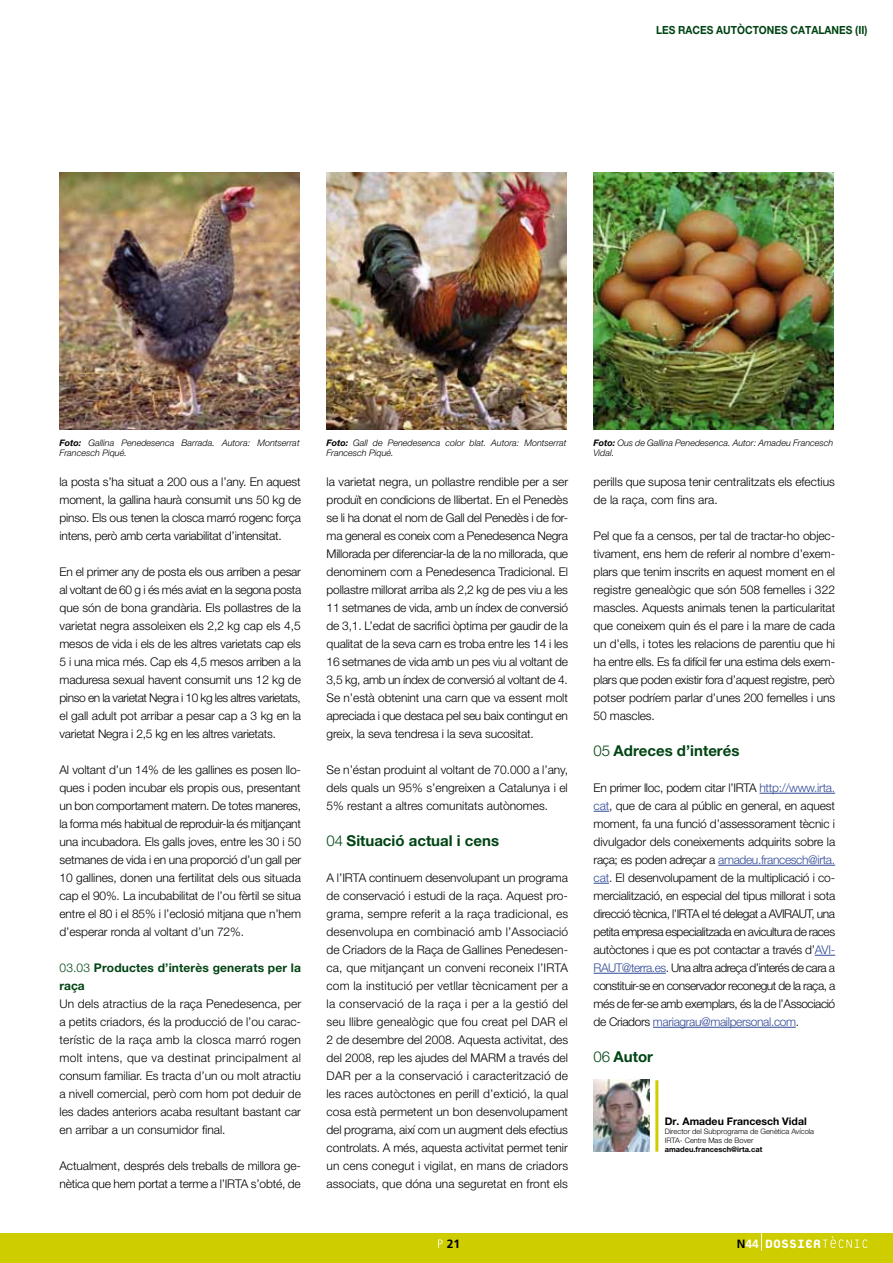
<style>
.page{position:relative;width:893px;height:1263px;background:#fff}
.page>*{position:absolute;margin:0;border:0;box-sizing:border-box;transform-origin:0 0}
.t1{font:800 18px "Platelet";color:#fff;scale:.96 1}
.t2{font:700 15px "Helvetica Neue LT Pro";color:#004413}
.t3{font:300 12px/18px "Helvetica Neue LT Pro";letter-spacing:-.01em;color:#000;text-align:justify}
.t4{font:700 12px/18px "Helvetica Neue LT Pro";letter-spacing:.01em;color:#004413}
.t5{font:700 12px "Frutiger";color:#000}
.t6{font:700 11.25px "Helvetica Neue LT Pro";color:#004413;scale:.91 1}
.t7{font:700 10.5px "Helvetica Neue LT Pro";color:#000}
.t8{font:italic 300 9px/9.8px "Helvetica Neue LT Pro";color:#000}
.t9{font:300 7.5px/9px "Helvetica Neue LT Pro";color:#000}
.t10{font:700 7.5px "Helvetica Neue LT Pro";color:#000}
.s1{font-weight:700}
.s2{font-weight:300}
.s3{color:#324a97}
.s4{font-family:"Frutiger";font-weight:700;font-size:12px;color:#000}
.s5{font-family:"Frutiger";font-weight:700;font-size:12px}
</style>
<div class="page">
<div style="left:0;top:1233px;width:893px;height:30px;background:#cdcd00"></div>
<svg style="left:761px;top:1233px;width:1px;height:17px"></svg>
<svg style="left:823px;top:1236px;width:44px;height:12px"></svg>
<svg style="left:438px;top:1239px;width:5px;height:9px"></svg>
<hr style="left:759px;top:793px;width:76px;height:1px;background:#324a97">
<svg style="left:594px;top:811px;width:15px;height:1px"></svg>
<hr style="left:718px;top:865px;width:117px;height:1px;background:#324a97">
<svg style="left:594px;top:883px;width:15px;height:1px"></svg>
<svg style="left:815px;top:955px;width:20px;height:1px"></svg>
<hr style="left:594px;top:973px;width:72px;height:1px;background:#324a97">
<hr style="left:653px;top:1027px;width:143px;height:1px;background:#324a97">
<hr style="left:655px;top:1080px;width:3px;height:72px;background:#cdcd00">
<img style="left:594px;top:1080px;width:55px;height:71px">
<img style="left:593px;top:172px;width:240px;height:257px">
<img style="left:60px;top:172px;width:240px;height:257px">
<img style="left:326px;top:172px;width:241px;height:257px">
<p class="t6" style="left:656px;top:23px;width:8px">les</p>
<p class="t6" style="left:678px;top:23px;width:9px">races</p>
<p class="t6" style="left:716px;top:23px;width:9px">autòctones</p>
<p class="t6" style="left:791px;top:23px;width:9px">catalanes</p>
<p class="t6" style="left:855px;top:23px;width:15px">(II)</p>
<p class="t8" style="left:60px;top:438px;width:242px"><span class="s1">Foto:</span> Gallina Penedesenca Barrada. Autora: Montserrat<br>Francesch Piqué.</p>
<p class="t8" style="left:326px;top:438px;width:242px"><span class="s1">Foto:</span> Gall de Penedesenca color blat. Autora: Montserrat<br>Francesch Piqué.</p>
<p class="t8" style="left:593px;top:438px;width:242px"><span class="s1">Foto:</span> Ous de Gallina Penedesenca. Autor: Amadeu Francesch<br>Vidal.</p>
<p class="t3" style="left:60px;top:472px;width:243px">la posta s’ha situat a 200 ous a l’any. En aquest moment, la gallina haurà consumit uns 50 kg de pinso. Els ous tenen la closca marró rogenc força intens, però amb certa variabilitat d’intensitat.</p>
<p class="t3" style="left:60px;top:562px;width:243px">En el primer any de posta els ous arriben a pesar al voltant de 60 g i és més aviat en la segona posta que són de bona grandària. Els pollastres de la varietat negra assoleixen els 2,2 kg cap els 4,5 mesos de vida i els de les altres varietats cap els 5 i una mica més. Cap els 4,5 mesos arriben a la maduresa sexual havent consumit uns 12 kg de pinso en la varietat Negra i 10 kg les altres varietats, el gall adult pot arribar a pesar cap a 3 kg en la varietat Negra i 2,5 kg en les altres varietats.</p>
<p class="t3" style="left:60px;top:760px;width:243px">Al voltant d’un 14% de les gallines es posen llo&shy;ques i poden incubar els propis ous, presentant un bon comportament matern. De totes maneres, la forma més habitual de reproduir-la és mitjançant una incubadora. Els galls joves, entre les 30 i 50 setmanes de vida i en una proporció d’un gall per 10 gallines, donen una fertilitat dels ous situada cap el 90%. La incubabilitat de l’ou fèrtil se situa entre el 80 i el 85% i l’eclosió mitjana que n’hem d’esperar ronda al voltant d’un 72%.</p>
<p class="t4" style="left:60px;top:958px;width:243px"><span class="s2">03.03</span> Productes d’interès generats per la raça</p>
<p class="t3" style="left:60px;top:994px;width:243px">Un dels atractius de la raça Penedesenca, per a petits criadors, és la producció de l’ou carac&shy;terístic de la raça amb la closca marró rogen molt intens, que va destinat principalment al consum familiar. Es tracta d’un ou molt atractiu a nivell comercial, però com hom pot deduir de les dades anteriors acaba resultant bastant car en arribar a un consumidor final.</p>
<p class="t3" style="left:60px;top:1156px;width:243px">Actualment, després dels treballs de millora ge&shy;nètica que hem portat a terme a l’IRTA s’obté, de</p>
<p class="t3" style="left:327px;top:473px;width:243px">la varietat negra, un pollastre rendible per a ser produït en condicions de llibertat. En el Penedès se li ha donat el nom de Gall del Penedès i de for&shy;ma general es coneix com a Penedesenca Negra Millorada per diferenciar-la de la no millorada, que denominem com a Penedesenca Tradicional. El pollastre millorat arriba als 2,2 kg de pes viu a les 11 setmanes de vida, amb un índex de conversió de 3,1. L’edat de sacrifici òptima per gaudir de la qualitat de la seva carn es troba entre les 14 i les 16 setmanes de vida amb un pes viu al voltant de 3,5 kg, amb un índex de conversió al voltant de 4.<br>Se n’està obtenint una carn que va essent molt apreciada i que destaca pel seu baix contingut en greix, la seva tendresa i la seva sucositat.</p>
<p class="t3" style="left:327px;top:761px;width:243px">Se n’éstan produint al voltant de 70.000 a l’any, dels quals un 95% s’engreixen a Catalunya i el 5% restant a altres comunitats autònomes.</p>
<p class="t2" style="left:327px;top:831px;width:174px"><span class="s2">04</span> Situació actual i cens</p>
<p class="t3" style="left:327px;top:868px;width:243px">A l’IRTA continuem desenvolupant un programa de conservació i estudi de la raça. Aquest pro&shy;grama, sempre referit a la raça tradicional, es desenvolupa en combinació amb l’Associació de Criadors de la Raça de Gallines Penedesen&shy;ca, que mitjançant un conveni reconeix l’IRTA com la institució per vetllar tècnicament per a la conservació de la raça i per a la gestió del seu llibre genealògic que fou creat pel DAR el 2 de desembre del 2008. Aquesta activitat, des del 2008, rep les ajudes del MARM a través del DAR per a la conservació i caracterització de les races autòctones en perill d’extició, la qual cosa està permetent un bon desenvolupament del programa, així com un augment dels efectius controlats. A més, aquesta activitat permet tenir un cens conegut i vigilat, en mans de criadors associats, que dóna una seguretat en front els</p>
<p class="t3" style="left:594px;top:472px;width:243px">perills que suposa tenir centralitzats els efectius de la raça, com fins ara.</p>
<p class="t3" style="left:594px;top:526px;width:243px">Pel que fa a censos, per tal de tractar-ho objec&shy;tivament, ens hem de referir al nombre d’exem&shy;plars que tenim inscrits en aquest moment en el registre genealògic que són 508 femelles i 322 mascles. Aquests animals tenen la particularitat que coneixem quin és el pare i la mare de cada un d’ells, i totes les relacions de parentiu que hi ha entre ells. Es fa difícil fer una estima dels exem&shy;plars que poden existir fora d’aquest registre, però potser podríem parlar d’unes 200 femelles i uns 50 mascles.</p>
<p class="t2" style="left:594px;top:741px;width:147px"><span class="s2">05</span> Adreces d’interés</p>
<p class="t3" style="left:594px;top:778px;width:243px">En primer lloc, podem citar l’IRTA <span class="s3">http://www.irta. cat</span>, que de cara al públic en general, en aquest moment, fa una funció d’assessorament tècnic i divulgador dels coneixements adquirits sobre la raça; es poden adreçar a <span class="s3">amadeu.francesch@irta. cat</span>. El desenvolupament de la multiplicació i co&shy;mercialització, en especial del tipus millorat i sota direcció tècnica, l’IRTA el té delegat a AVIRAUT, una petita empresa especialitzada en avicultura de races autòctones i que es pot contactar a través d’<span class="s3">AVI-RAUT@terra.es</span>. Una altra adreça d’interés de cara a constituir-se en conservador reconegut de la raça, a més de fer-se amb exemplars, és la de l’Associació de Criadors <span class="s3">mariagrau@mailpersonal.com</span>.</p>
<p class="t2" style="left:594px;top:1047px;width:61px"><span class="s2">06</span> Autor</p>
<p class="t7" style="left:665px;top:1114px;width:143px">Dr. Amadeu Francesch Vidal</p>
<p class="t9" style="left:665px;top:1126px;width:151px">Director del Subprograma de Genètica Avícola<br>IRTA- Centre Mas de Bover</p>
<p class="t10" style="left:665px;top:1144px;width:99px">amadeu.francesch@irta.cat</p>
<p class="t5" style="left:447px;top:1237px;width:15px">21</p>
<h1 class="t1" style="left:737px;top:1235px;width:89px"><span class="s4">N</span><span class="s5">44</span> DOSSIER</h1>
</div>
